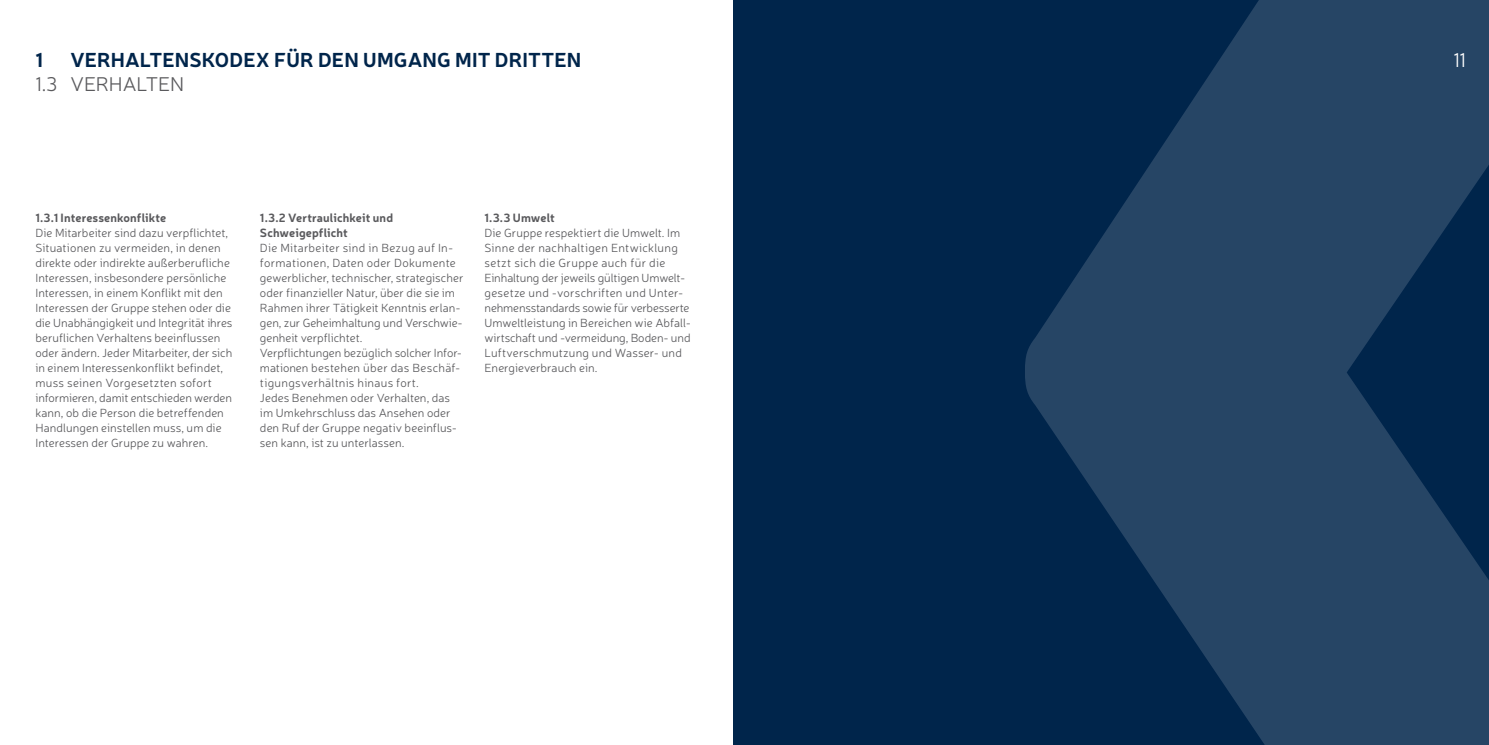
<style>
.page{position:relative;width:1489px;height:745px;background:#fff}
.page>*{position:absolute;margin:0;border:0;box-sizing:border-box;transform-origin:0 0}
.t1{font:700 20px "Neris";letter-spacing:.005em;color:#00254b}
.t2{font:300 20px "Neris";letter-spacing:-.005em;color:#5a5a5d}
.t3{font:300 20px "Neris";color:#fff}
.Copy_Newsflash{font:300 11.88px/15px "Neris";color:#5a5a5d}
.Copy_Newsflash-2{font:700 11.88px/15px "Neris";letter-spacing:.01em;color:#5a5a5d}
</style>
<div class="page">
<div style="left:733px;top:0;width:755px;height:744px;background:#00254b"></div>
<svg style="left:1025px;top:0;width:463px;height:744px;fill:#264565"></svg>
<p class="t1" style="left:35px;top:46px;width:9px">1</p>
<p class="t1" style="left:70px;top:46px;width:512px">VERHALTENSKODEX FÜR DEN UMGANG MIT DRITTEN</p>
<p class="t3" style="left:1453px;top:47px;width:14px">11</p>
<p class="t2" style="left:35px;top:72px;width:150px">1.3 VERHALTEN</p>
<p class="Copy_Newsflash-2" style="left:35px;top:209px;width:132px">1.3.1 Interessenkonflikte</p>
<p class="Copy_Newsflash" style="left:35px;top:225px;width:198px">Die Mitarbeiter sind dazu verpflichtet, Situationen zu vermeiden, in denen direkte oder indirekte außerberufliche Interessen, insbesondere persönliche Interessen, in einem Konflikt mit den Interessen der Gruppe stehen oder die die Unabhängigkeit und Integrität ihres beruflichen Verhaltens beeinflussen oder ändern. Jeder Mitarbeiter, der sich in einem Interessenkonflikt befindet, muss seinen Vorgesetzten sofort informieren, damit entschieden werden kann, ob die Person die betreffenden Handlungen einstellen muss, um die Interessen der Gruppe zu wahren.</p>
<p class="Copy_Newsflash-2" style="left:260px;top:209px;width:135px">1.3.2 Vertraulichkeit und<br>Schweigepflicht</p>
<p class="Copy_Newsflash" style="left:260px;top:240px;width:205px">Die Mitarbeiter sind in Bezug auf In&shy;formationen, Daten oder Dokumente gewerblicher, technischer, strategischer oder finanzieller Natur, über die sie im Rahmen ihrer Tätigkeit Kenntnis erlan&shy;gen, zur Geheimhaltung und Verschwie&shy;genheit verpflichtet.</p>
<p class="Copy_Newsflash" style="left:260px;top:345px;width:204px">Verpflichtungen bezüglich solcher Infor&shy;mationen bestehen über das Beschäf&shy;tigungsverhältnis hinaus fort.</p>
<p class="Copy_Newsflash" style="left:260px;top:390px;width:199px">Jedes Benehmen oder Verhalten, das im Umkehrschluss das Ansehen oder den Ruf der Gruppe negativ beeinflus&shy;sen kann, ist zu unterlassen.</p>
<p class="Copy_Newsflash-2" style="left:484px;top:209px;width:72px">1.3.3 Umwelt</p>
<p class="Copy_Newsflash" style="left:484px;top:225px;width:208px">Die Gruppe respektiert die Umwelt. Im Sinne der nachhaltigen Entwicklung setzt sich die Gruppe auch für die Einhaltung der jeweils gültigen Umwelt&shy;gesetze und -vorschriften und Unter&shy;nehmensstandards sowie für verbesserte Umweltleistung in Bereichen wie Abfall&shy;wirtschaft und -vermeidung, Boden- und Luftverschmutzung und Wasser- und Energieverbrauch ein.</p>
</div>
